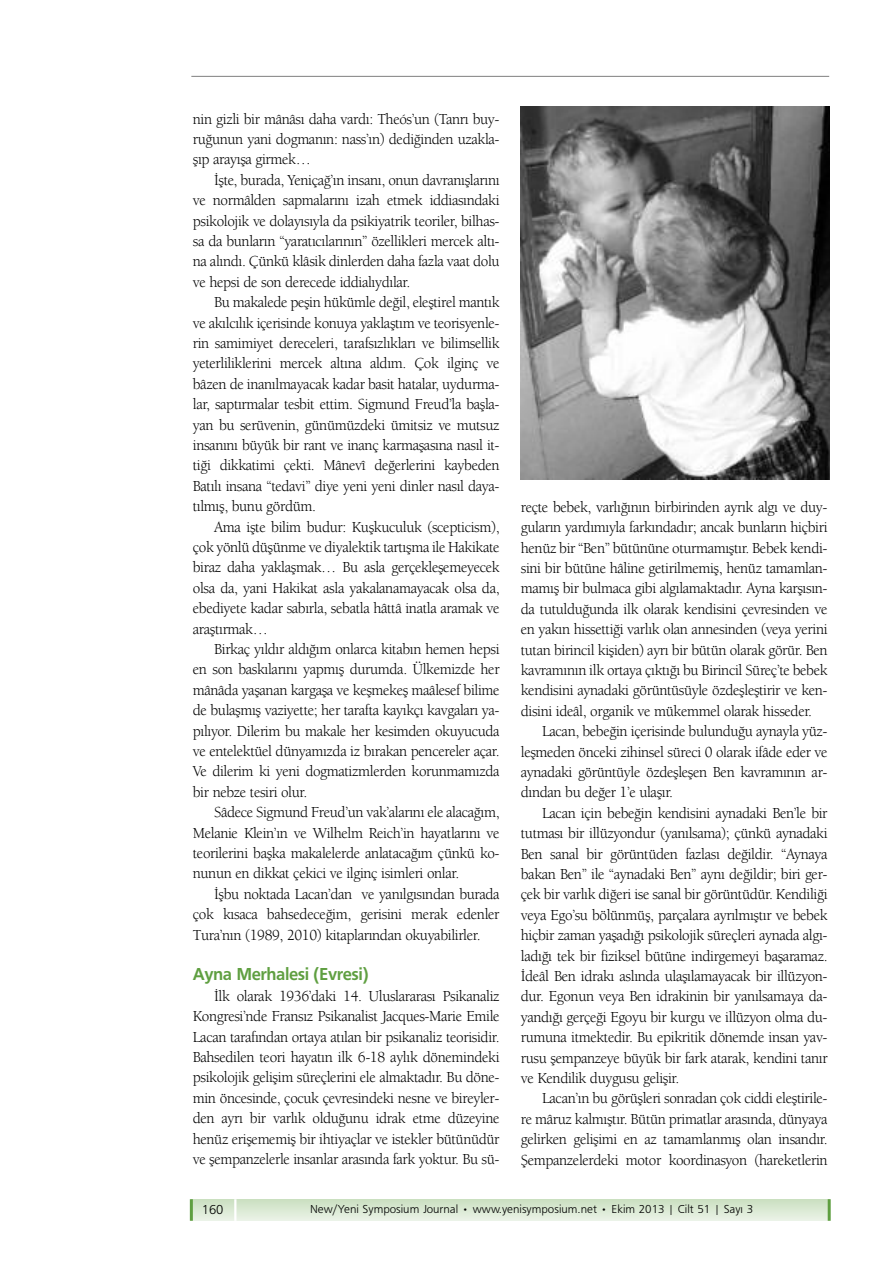
<style>
.page{position:relative;width:893px;height:1263px;background:#fff}
.page>*{position:absolute;margin:0;border:0;box-sizing:border-box;transform-origin:0 0}
.t1{font:18px "Frugal Bold Tr";letter-spacing:-.025em;color:#5f9f41;scale:.96 1}
.t2{font:15.75px/20.4px "Berkeley Book Tr";letter-spacing:-.025em;color:#000;text-align:justify;scale:.96 1}
.t3{font:13.5px "Frugal Normal Tr";color:#000}
.t4{font:12px "Frugal Normal Tr";color:#000}
</style>
<div class="page">
<hr style="left:191px;top:76px;width:638px;height:1px;background:#808080">
<div style="left:191px;top:1199px;width:638px;height:22px;background:linear-gradient(to bottom,#cadfc0,#eaf2e6)"></div>
<hr style="left:234px;top:1199px;width:2px;height:22px;background:#fff">
<hr style="left:190px;top:1199px;width:3px;height:22px;background:#5f9f41">
<hr style="left:828px;top:1199px;width:3px;height:22px;background:#5f9f41">
<img style="left:521px;top:106px;width:308px;height:373px">
<p class="t2" style="left:193px;top:110px;width:321px">nin gizli bir mânâsı daha vardı: Theós’un (Tanrı buy&shy;ruğunun yani dogmanın: nass’ın) dediğinden uzakla&shy;şıp arayışa girmek…</p>
<p class="t2" style="left:193px;top:172px;width:321px;text-indent:21px">İşte, burada, Yeniçağ’ın insanı, onun davranışlarını ve normâlden sapmalarını izah etmek iddiasındaki psikolojik ve dolayısıyla da psikiyatrik teoriler, bilhas&shy;sa da bunların “yaratıcılarının” özellikleri mercek altı&shy;na alındı. Çünkü klâsik dinlerden daha fazla vaat dolu ve hepsi de son derecede iddialıydılar.</p>
<p class="t2" style="left:193px;top:294px;width:321px;text-indent:21px">Bu makalede peşin hükümle değil, eleştirel mantık ve akılcılık içerisinde konuya yaklaştım ve teorisyenle&shy;rin samimiyet dereceleri, tarafsızlıkları ve bilimsellik yeterliliklerini mercek altına aldım. Çok ilginç ve bâzen de inanılmayacak kadar basit hatalar, uydurma&shy;lar, saptırmalar tesbit ettim. Sigmund Freud’la başla&shy;yan bu serüvenin, günümüzdeki ümitsiz ve mutsuz insanını büyük bir rant ve inanç karmaşasına nasıl it&shy;tiği dikkatimi çekti. Mânevî değerlerini kaybeden Batılı insana “tedavi” diye yeni yeni dinler nasıl daya&shy;tılmış, bunu gördüm.</p>
<p class="t2" style="left:193px;top:518px;width:321px;text-indent:21px">Ama işte bilim budur: Kuşkuculuk (scepticism), çok yönlü düşünme ve diyalektik tartışma ile Hakikate biraz daha yaklaşmak… Bu asla gerçekleşemeyecek olsa da, yani Hakikat asla yakalanamayacak olsa da, ebediyete kadar sabırla, sebatla hâttâ inatla aramak ve araştırmak…</p>
<p class="t2" style="left:193px;top:641px;width:321px;text-indent:21px">Birkaç yıldır aldığım onlarca kitabın hemen hepsi en son baskılarını yapmış durumda. Ülkemizde her mânâda yaşanan kargaşa ve keşmekeş maâlesef bilime de bulaşmış vaziyette; her tarafta kayıkçı kavgaları ya&shy;pılıyor. Dilerim bu makale her kesimden okuyucuda ve entelektüel dünyamızda iz bırakan pencereler açar.<br>Ve dilerim ki yeni dogmatizmlerden korunmamızda bir nebze tesiri olur.</p>
<p class="t2" style="left:193px;top:804px;width:321px;text-indent:21px">Sâdece Sigmund Freud’un vak’alarını ele alacağım, Melanie Klein’ın ve Wilhelm Reich’in hayatlarını ve teorilerini başka makalelerde anlatacağım çünkü ko&shy;nunun en dikkat çekici ve ilginç isimleri onlar.</p>
<p class="t2" style="left:193px;top:886px;width:321px;text-indent:21px">İşbu noktada Lacan’dan ve yanılgısından burada çok kısaca bahsedeceğim, gerisini merak edenler Tura’nın (1989, 2010) kitaplarından okuyabilirler.</p>
<p class="t1" style="left:193px;top:968px;width:185px">Ayna Merhalesi (Evresi)</p>
<p class="t2" style="left:193px;top:988px;width:321px;text-indent:21px">İlk olarak 1936’daki 14. Uluslararası Psikanaliz Kongresi’nde Fransız Psikanalist Jacques-Marie Emile Lacan tarafından ortaya atılan bir psikanaliz teorisidir.<br>Bahsedilen teori hayatın ilk 6-18 aylık dönemindeki psikolojik gelişim süreçlerini ele almaktadır. Bu döne&shy;min öncesinde, çocuk çevresindeki nesne ve bireyler&shy;den ayrı bir varlık olduğunu idrak etme düzeyine henüz erişememiş bir ihtiyaçlar ve istekler bütünüdür ve şempanzelerle insanlar arasında fark yoktur. Bu sü-</p>
<p class="t2" style="left:521px;top:499px;width:321px">reçte bebek, varlığının birbirinden ayrık algı ve duy-</p>
<p class="t2" style="left:521px;top:519px;width:321px">guların yardımıyla farkındadır; ancak bunların hiçbiri</p>
<p class="t2" style="left:521px;top:539px;width:321px">henüz bir “Ben” bütününe oturmamıştır. Bebek kendi-</p>
<p class="t2" style="left:521px;top:560px;width:321px">sini bir bütüne hâline getirilmemiş, henüz tamamlan-</p>
<p class="t2" style="left:521px;top:580px;width:321px">mamış bir bulmaca gibi algılamaktadır. Ayna karşısın-</p>
<p class="t2" style="left:521px;top:601px;width:321px">da tutulduğunda ilk olarak kendisini çevresinden ve</p>
<p class="t2" style="left:521px;top:621px;width:321px">en yakın hissettiği varlık olan annesinden (veya yerini</p>
<p class="t2" style="left:521px;top:641px;width:321px">tutan birincil kişiden) ayrı bir bütün olarak görür. Ben</p>
<p class="t2" style="left:521px;top:662px;width:321px">kavramının ilk ortaya çıktığı bu Birincil Süreç’te bebek</p>
<p class="t2" style="left:521px;top:682px;width:321px">kendisini aynadaki görüntüsüyle özdeşleştirir ve ken-</p>
<p class="t2" style="left:521px;top:703px;width:305px">disini ideâl, organik ve mükemmel olarak hisseder.</p>
<p class="t2" style="left:542px;top:723px;width:299px">Lacan, bebeğin içerisinde bulunduğu aynayla yüz-</p>
<p class="t2" style="left:521px;top:743px;width:321px">leşmeden önceki zihinsel süreci 0 olarak ifâde eder ve</p>
<p class="t2" style="left:521px;top:764px;width:321px">aynadaki görüntüyle özdeşleşen Ben kavramının ar-</p>
<p class="t2" style="left:521px;top:784px;width:160px">dından bu değer 1’e ulaşır.</p>
<p class="t2" style="left:542px;top:805px;width:299px">Lacan için bebeğin kendisini aynadaki Ben’le bir</p>
<p class="t2" style="left:521px;top:825px;width:321px">tutması bir illüzyondur (yanılsama); çünkü aynadaki</p>
<p class="t2" style="left:521px;top:845px;width:321px">Ben sanal bir görüntüden fazlası değildir. “Aynaya</p>
<p class="t2" style="left:521px;top:866px;width:321px">bakan Ben” ile “aynadaki Ben” aynı değildir; biri ger-</p>
<p class="t2" style="left:521px;top:886px;width:321px">çek bir varlık diğeri ise sanal bir görüntüdür. Kendiliği</p>
<p class="t2" style="left:521px;top:907px;width:321px">veya Ego’su bölünmüş, parçalara ayrılmıştır ve bebek</p>
<p class="t2" style="left:521px;top:927px;width:321px">hiçbir zaman yaşadığı psikolojik süreçleri aynada algı-</p>
<p class="t2" style="left:521px;top:947px;width:321px">ladığı tek bir fiziksel bütüne indirgemeyi başaramaz.</p>
<p class="t2" style="left:521px;top:968px;width:321px">İdeâl Ben idrakı aslında ulaşılamayacak bir illüzyon-</p>
<p class="t2" style="left:521px;top:988px;width:321px">dur. Egonun veya Ben idrakinin bir yanılsamaya da-</p>
<p class="t2" style="left:521px;top:1009px;width:321px">yandığı gerçeği Egoyu bir kurgu ve illüzyon olma du-</p>
<p class="t2" style="left:521px;top:1029px;width:321px">rumuna itmektedir. Bu epikritik dönemde insan yav-</p>
<p class="t2" style="left:521px;top:1049px;width:321px">rusu şempanzeye büyük bir fark atarak, kendini tanır</p>
<p class="t2" style="left:521px;top:1070px;width:167px">ve Kendilik duygusu gelişir.</p>
<p class="t2" style="left:542px;top:1090px;width:299px">Lacan’ın bu görüşleri sonradan çok ciddi eleştirile-</p>
<p class="t2" style="left:521px;top:1111px;width:321px">re mâruz kalmıştır. Bütün primatlar arasında, dünyaya</p>
<p class="t2" style="left:521px;top:1131px;width:321px">gelirken gelişimi en az tamamlanmış olan insandır.</p>
<p class="t2" style="left:521px;top:1151px;width:321px">Şempanzelerdeki motor koordinasyon (hareketlerin</p>
<p class="t3" style="left:202px;top:1204px;width:23px">160</p>
<p class="t4" style="left:310px;top:1205px;width:444px">New/Yeni Symposium Journal • www.yenisymposium.net • Ekim 2013 | Cilt 51 | Say› 3</p>
</div>
